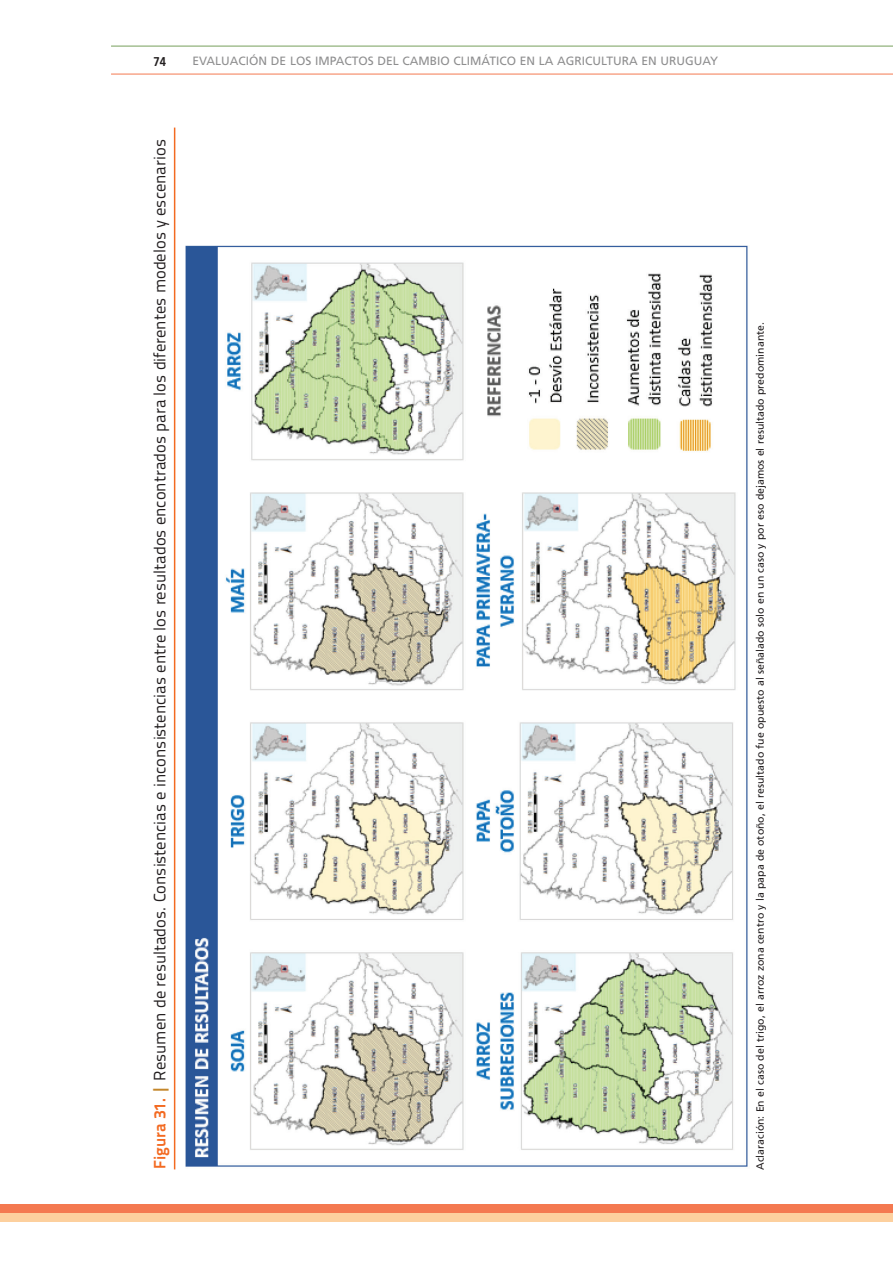
<style>
.page{position:relative;width:893px;height:1263px;background:#fff}
.page>*{position:absolute;margin:0;border:0;box-sizing:border-box;transform-origin:0 0}
.t1{font:16.5px "Titillium Text 22 L";color:#231f20}
.t2{font:700 12.75px "Frutiger LT Std";color:#231f20;scale:.88 1}
.t3{font:12px "Frutiger LT Std";color:#8e8e8f}
.t4{font:10.5px "Frutiger LT Std";color:#231f20}
.s1{font-weight:700;color:#f36a21}
.s2{font-weight:700;color:#c4872b}
</style>
<div class="page">
<hr style="left:111px;top:74px;width:782px;height:1px;background:#f47950">
<hr style="left:111px;top:46px;width:782px;height:1px;background:#779f5c">
<div style="left:0;top:1204px;width:893px;height:9px;background:#f47950"></div>
<div style="left:0;top:1213px;width:893px;height:8px;background:#fdd09e"></div>
<hr style="left:174px;top:128px;width:1px;height:1041px;background:#f36a21">
<img style="left:185px;top:245px;width:563px;height:922px">
<p class="t2" style="left:153px;top:54px;width:16px">74</p>
<p class="t3" style="left:192px;top:54px;width:527px">EVALUACIÓN DE LOS IMPACTOS DE L CAMBIO CLIMÁTICO E N LA AGRICULTURA E N U RUGUAY</p>
<h1 class="t1" style="left:147px;top:1169px;width:1031px;rotate:-90deg"><span class="s1">Figura 31.</span> <span class="s2">|</span> Resumen de resultados. Consistencias e inconsistencias entre los resultados encontrados para los diferentes modelos y escenarios</h1>
<p class="t4" style="left:754px;top:1170px;width:849px;rotate:-90deg">ACLARACIÓN: EN EL CASO DEL TRIGO, EL ARROZ ZONA CENTRO Y LA PAPA DE OTOÑO, EL RESULTADO FUE OPUESTO AL SEÑALADO SOLO EN UN CASO Y POR ESO DEJAMOS EL RESULTADO PREDOMINANTE.</p>
</div>
